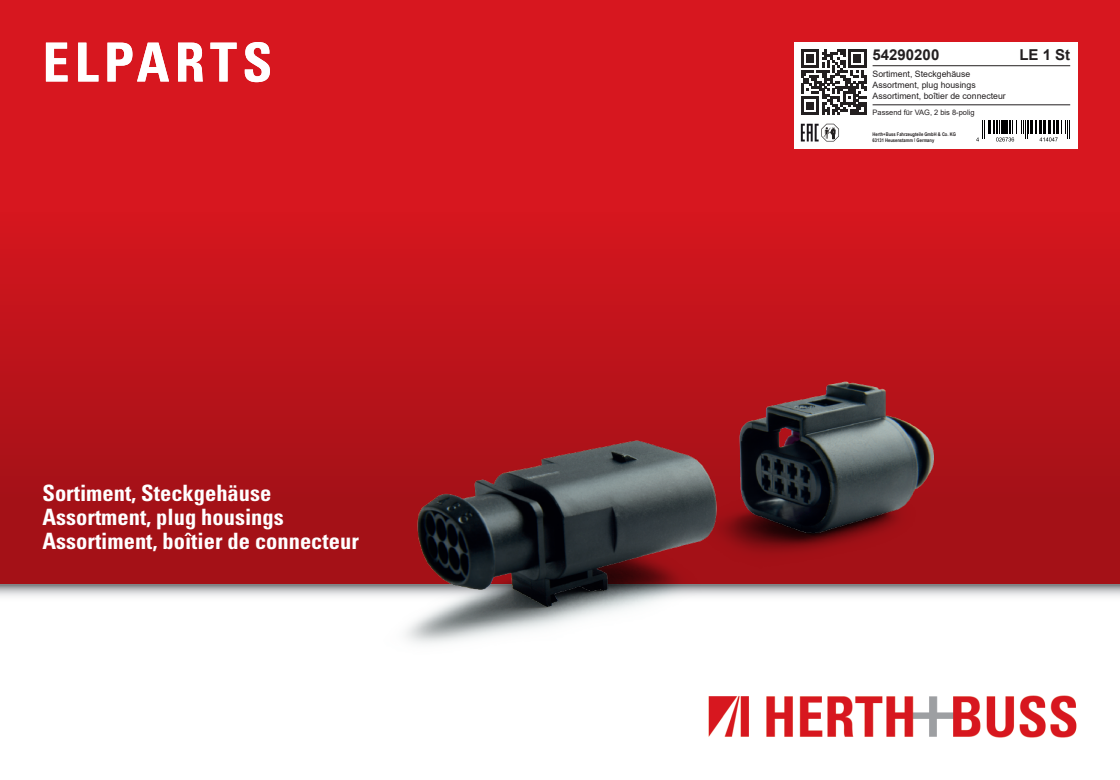
<style>
.page{position:relative;width:1120px;height:780px;background:#fff}
.page>*{position:absolute;margin:0;border:0;box-sizing:border-box;transform-origin:0 0}
.t1{font:700 condensed 53.75px "Univers LT Pro";letter-spacing:.1em;color:#fff}
.t2{font:700 condensed 22.5px/23.8px "Univers LT Pro";color:#fff}
.t3{font:700 15px "Arial";color:#231f20}
.t4{font:8.75px/11.2px "Arial";color:#231f20}
.t5{font:7.5px "Arial";color:#231f20}
.t6{font:700 5px/6px "Arial Narrow";color:#231f20}
</style>
<div class="page">
<div style="left:0;top:0;width:1120px;height:585px;background:linear-gradient(to bottom,#e41922,#a11016)"></div>
<svg style="left:0;top:585px;width:1120px;height:12px"></svg>
<img style="left:708px;top:695px;width:369px;height:43px">
<img style="left:382px;top:372px;width:563px;height:272px">
<div style="left:794px;top:43px;width:283px;height:106px;background:#fff"></div>
<hr style="left:872px;top:65px;width:198px;height:1px;background:#231f20">
<hr style="left:872px;top:105px;width:198px;height:1px;background:#231f20">
<hr style="left:1030px;top:120px;width:3px;height:14px;background:#000001">
<svg style="left:976px;top:120px;width:53px;height:21px"></svg>
<svg style="left:1035px;top:120px;width:35px;height:21px"></svg>
<svg style="left:801px;top:49px;width:65px;height:93px"></svg>
<h1 class="t1" style="left:43px;top:29px;width:231px">ELPARTS</h1>
<p class="t2" style="left:43px;top:481px;width:318px">Sortiment, Steckgehäuse<br>Assortment, plug housings<br>Assortiment, boîtier de connecteur</p>
<p class="t3" style="left:872px;top:44px;width:68px">54290200</p>
<p class="t3" style="left:1019px;top:44px;width:52px">LE 1 St</p>
<p class="t4" style="left:872px;top:68px;width:135px">Sortiment, Steckgehäuse<br>Assortment, plug housings<br>Assortiment, boîtier de connecteur</p>
<p class="t5" style="left:872px;top:107px;width:103px">Passend für VAG, 2 bis 8-polig</p>
<p class="t6" style="left:872px;top:130px;width:85px">Herth+Buss Fahrzeugteile GmbH &amp; Co. KG<br>63131 Heusenstamm <sup>|</sup> Germany</p>
</div>
